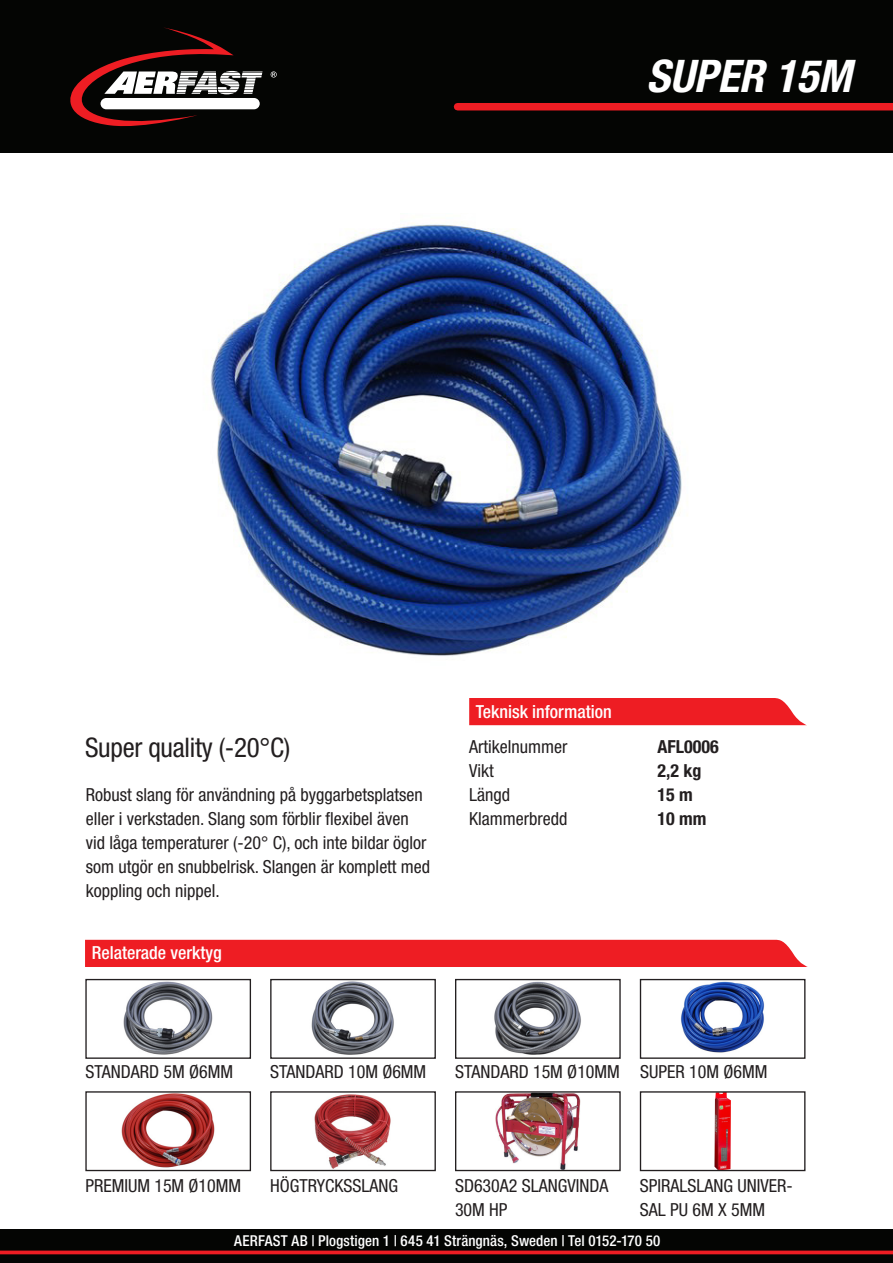
<style>
.page{position:relative;width:893px;height:1263px;background:#fff}
.page>*{position:absolute;margin:0;border:0;box-sizing:border-box;transform-origin:0 0}
.t1{font:italic 700 condensed 45px "Helvetica Neue";color:#fff}
.t2{font:condensed 27px "Helvetica Neue";letter-spacing:-.01em;color:#231f20}
.t3{font:condensed 18px/24px "Helvetica Neue";color:#231f20}
.TechInfoHeader{font:500 condensed 18px "Helvetica Neue";color:#fff}
.t4{font:700 condensed 18px "Helvetica Neue";color:#231f20}
.t5{font:500 condensed 15px "Helvetica Neue";letter-spacing:.005em;color:#fff}
</style>
<div class="page">
<div style="left:0;top:1229px;width:893px;height:34px;background:#040503"></div>
<div style="left:0;top:0;width:893px;height:153px;background:#040503"></div>
<svg style="left:70px;top:27px;width:193px;height:100px"></svg>
<div style="left:101px;top:98px;width:159px;height:11px;background:#fff;border-radius:6px"></div>
<svg style="left:271px;top:71px;width:6px;height:7px"></svg>
<div style="left:458px;top:103px;width:435px;height:7px;background:#ee1d23"></div>
<svg style="left:0;top:1250px;width:893px;height:4px;background:#cb191e"></svg>
<img style="left:210px;top:223px;width:472px;height:433px">
<div style="left:469px;top:698px;width:337px;height:27px;background:#ee1d23"></div>
<div style="left:85px;top:940px;width:723px;height:27px;background:#ee1d23"></div>
<img style="left:123px;top:981px;width:90px;height:74px">
<div style="left:85px;top:979px;width:166px;height:80px;border:1px solid #231f20"></div>
<img style="left:494px;top:981px;width:87px;height:74px">
<div style="left:455px;top:979px;width:166px;height:80px;border:1px solid #231f20"></div>
<img style="left:121px;top:1093px;width:94px;height:75px">
<div style="left:85px;top:1091px;width:166px;height:80px;border:1px solid #231f20"></div>
<img style="left:314px;top:1094px;width:77px;height:75px">
<div style="left:270px;top:1091px;width:166px;height:80px;border:1px solid #231f20"></div>
<img style="left:495px;top:1093px;width:85px;height:76px">
<div style="left:455px;top:1091px;width:166px;height:80px;border:1px solid #231f20"></div>
<img style="left:714px;top:1093px;width:17px;height:76px">
<div style="left:640px;top:1091px;width:165px;height:80px;border:1px solid #231f20"></div>
<img style="left:311px;top:981px;width:83px;height:74px">
<div style="left:270px;top:979px;width:166px;height:80px;border:1px solid #231f20"></div>
<img style="left:681px;top:981px;width:83px;height:72px">
<div style="left:640px;top:979px;width:165px;height:80px;border:1px solid #231f20"></div>
<h1 class="t1" style="left:646px;top:49px;width:206px">SUPER 15M</h1>
<p class="t2" style="left:85px;top:731px;width:207px">Super quality (-20°C)</p>
<p class="t3" style="left:86px;top:783px;width:346px">Robust slang för användning på byggarbetsplatsen eller i verkstaden. Slang som förblir flexibel även vid låga temperaturer (-20° C), och inte bildar öglor som utgör en snubbelrisk. Slangen är komplett med koppling och nippel.</p>
<p class="TechInfoHeader" style="left:92px;top:942px;width:132px">Relaterade verktyg</p>
<p class="TechInfoHeader" style="left:476px;top:700px;width:138px">Teknisk information</p>
<p class="t3" style="left:469px;top:735px;width:100px">Artikelnummer</p>
<p class="t4" style="left:657px;top:736px;width:63px">AFL0006</p>
<p class="t3" style="left:469px;top:759px;width:26px">Vikt</p>
<p class="t4" style="left:657px;top:760px;width:45px">2,2 kg</p>
<p class="t3" style="left:469px;top:783px;width:42px">Längd</p>
<p class="t4" style="left:657px;top:784px;width:37px">15 m</p>
<p class="t3" style="left:469px;top:807px;width:100px">Klammerbredd</p>
<p class="t4" style="left:657px;top:808px;width:50px">10 mm</p>
<p class="t3" style="left:85px;top:1060px;width:149px">STANDARD 5M Ø6MM</p>
<p class="t3" style="left:455px;top:1060px;width:166px">STANDARD 15M Ø10MM</p>
<p class="t3" style="left:270px;top:1060px;width:158px">STANDARD 10M Ø6MM</p>
<p class="t3" style="left:640px;top:1060px;width:129px">SUPER 10M Ø6MM</p>
<p class="t3" style="left:85px;top:1174px;width:157px">PREMIUM 15M Ø10MM</p>
<p class="t3" style="left:270px;top:1174px;width:130px">HÖGTRYCKSSLANG</p>
<p class="t3" style="left:455px;top:1174px;width:155px">SD630A2 SLANGVINDA<br>30M HP</p>
<p class="t3" style="left:640px;top:1174px;width:154px">SPIRALSLANG UNIVER-<br>SAL PU 6M X 5MM</p>
<p class="t5" style="left:234px;top:1231px;width:428px">AERFAST AB | Plogstigen 1 | 645 41 Strängnäs, Sweden | Tel 0152-170 50</p>
</div>
